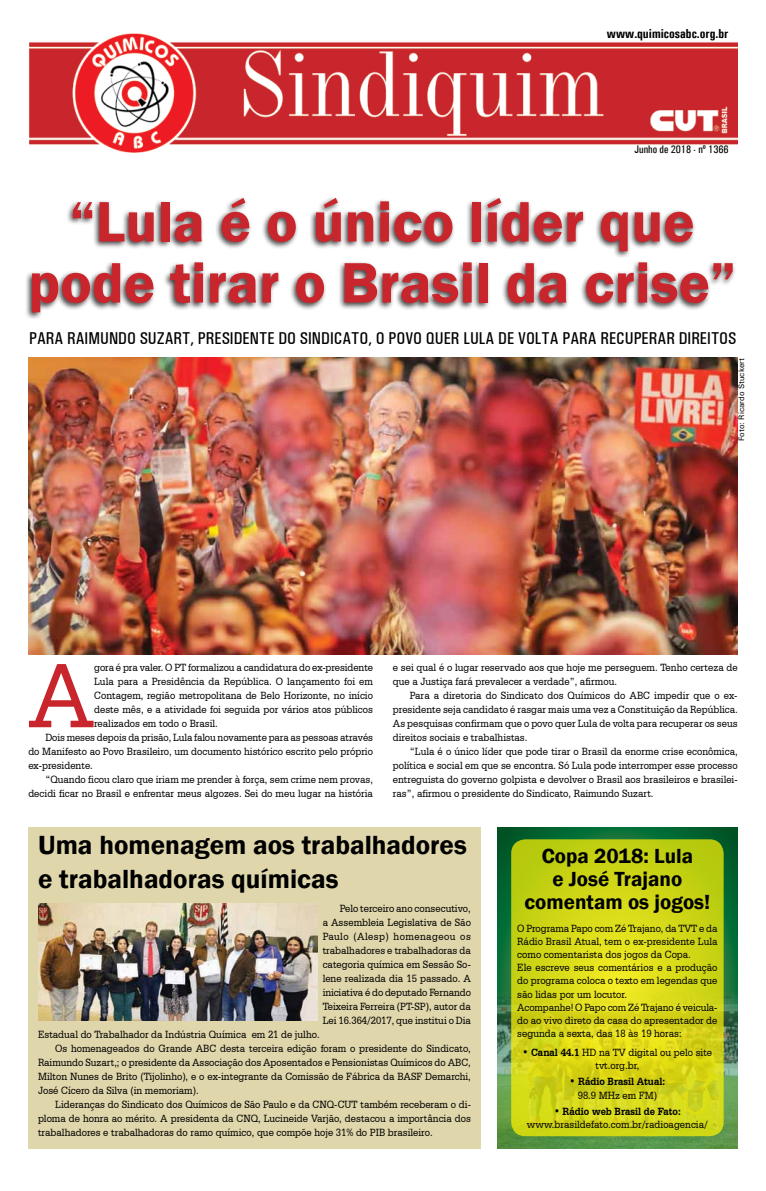
<style>
.page{position:relative;width:766px;height:1191px;background:#fff}
.page>*{position:absolute;margin:0;border:0;box-sizing:border-box;transform-origin:0 0}
.t1{font:97.2px "Serifa BT";color:#c9252c;scale:.9 1}
.t2{font:600 59px/61px "Franklin Gothic";color:#c9252c;text-align:center}
.t3{font:600 27px/34px "Franklin Gothic";color:#000}
.t4{font:600 21px/23px "Franklin Gothic";color:#000;text-align:center}
.t5{font:500 condensed 17.2px "Univers";color:#000}
.t6{font:700 condensed 13px "Univers";color:#000}
.t7{font:11px/14px "Serifa BT";color:#000;text-align:justify;scale:.9 1}
.t8{font:700 11px "Serifa BT";color:#000;scale:.9 1}
.t9{font:500 condensed 11px "Univers";color:#000}
.t10{font:500 8px "Univers";color:#000}
.s1{font-weight:700}
</style>
<div class="page">
<svg style="left:497px;top:827px;width:240px;height:161px;background:#076831"></svg>
<div style="left:28px;top:827px;width:452px;height:321px;background:#e0d6ab"></div>
<img style="left:30px;top:33px;width:707px;height:120px">
<div style="left:24px;top:195px;width:711px;height:124px;background:#000;opacity:.75"></div>
<img style="left:38px;top:904px;width:279px;height:116px">
<img style="left:497px;top:988px;width:240px;height:160px">
<svg style="left:511px;top:839px;width:212px;height:297px;background:#d1d617"></svg>
<img style="left:28px;top:358px;width:709px;height:297px">
<p class="t6" style="left:606px;top:26px;width:123px">www.quimicosabc.org.br</p>
<p class="t9" style="left:634px;top:143px;width:95px">JUNHO DE 2018 - Nº 1366</p>
<h2 class="t2" style="left:28px;top:192px;width:708px">“Lula é o único líder que pode tirar o Brasil da crise”</h2>
<h3 class="t5" style="left:29px;top:328px;width:707px">PARA RAIMUNDO SUZART, PRESIDENTE DO SINDICATO, O POVO QUER LULA DE VOLTA PARA RECUPERAR DIREITOS</h3>
<p class="t10" style="left:736px;top:441px;width:85px;rotate:-90deg">Foto: Ricardo Stuckert</p>
<h1 class="t1" style="left:28px;top:637px;width:75px">A</h1>
<p class="t7" style="left:94px;top:660px;width:311px">gora é pra valer. O PT formalizou a candidatura do ex-presidente</p>
<p class="t7" style="left:94px;top:674px;width:311px">Lula para a Presidência da República. O lançamento foi em</p>
<p class="t7" style="left:94px;top:688px;width:311px">Contagem, região metropolitana de Belo Horizonte, no início</p>
<p class="t7" style="left:94px;top:702px;width:311px">deste mês, e a atividade foi seguida por vários atos públicos</p>
<p class="t7" style="left:94px;top:716px;width:139px">realizados em todo o Brasil.</p>
<p class="t7" style="left:45px;top:730px;width:365px">Dois meses depois da prisão, Lula falou novamente para as pessoas através</p>
<p class="t7" style="left:28px;top:744px;width:384px">do Manifesto ao Povo Brasileiro, um documento histórico escrito pelo próprio</p>
<p class="t7" style="left:28px;top:758px;width:73px">ex-presidente.</p>
<p class="t7" style="left:45px;top:772px;width:365px">“Quando ficou claro que iriam me prender à força, sem crime nem provas,</p>
<p class="t7" style="left:28px;top:786px;width:384px">decidi ficar no Brasil e enfrentar meus algozes. Sei do meu lugar na história</p>
<p class="t7" style="left:393px;top:660px;width:384px">e sei qual é o lugar reservado aos que hoje me perseguem. Tenho certeza de que a Justiça fará prevalecer a verdade”, afirmou.</p>
<p class="t7" style="left:393px;top:688px;width:384px;text-indent:17px">Para a diretoria do Sindicato dos Químicos do ABC impedir que o ex&shy;presidente seja candidato é rasgar mais uma vez a Constituição da República.<br>As pesquisas confirmam que o povo quer Lula de volta para recuperar os seus direitos sociais e trabalhistas.</p>
<p class="t7" style="left:393px;top:744px;width:384px;text-indent:17px">“Lula é o único líder que pode tirar o Brasil da enorme crise econômica, política e social em que se encontra. Só Lula pode interromper esse processo entreguista do governo golpista e devolver o Brasil aos brasileiros e brasilei&shy;ras”, afirmou o presidente do Sindicato, Raimundo Suzart.</p>
<h3 class="t3" style="left:38px;top:828px;width:430px">Uma homenagem aos trabalhadores e trabalhadoras químicas</h3>
<p class="t7" style="left:322px;top:901px;width:166px;text-indent:17px">Pelo terceiro ano consecutivo, a Assembleia Legislativa de São Paulo (Alesp) homenageou os trabalhadores e trabalhadoras da categoria química em Sessão So&shy;lene realizada dia 15 passado. A iniciativa é do deputado Fernando Teixeira Ferreira (PT-SP), autor da Lei 16.364/2017, que institui o Dia</p>
<p class="t7" style="left:38px;top:1027px;width:314px">Estadual do Trabalhador da Indústria Química em 21 de julho.</p>
<p class="t7" style="left:55px;top:1041px;width:463px">Os homenageados do Grande ABC desta terceira edição foram o presidente do Sindicato,</p>
<p class="t7" style="left:38px;top:1055px;width:482px">Raimundo Suzart,; o presidente da Associação dos Aposentados e Pensionistas Químicos do ABC,</p>
<p class="t7" style="left:38px;top:1069px;width:482px">Milton Nunes de Brito (Tijolinho), e o ex-integrante da Comissão de Fábrica da BASF Demarchi,</p>
<p class="t7" style="left:38px;top:1083px;width:180px">José Cícero da Silva (in memoriam).</p>
<p class="t7" style="left:55px;top:1097px;width:463px">Lideranças do Sindicato dos Químicos de São Paulo e da CNQ-CUT também receberam o di-</p>
<p class="t7" style="left:38px;top:1111px;width:482px">ploma de honra ao mérito. A presidenta da CNQ, Lucineide Varjão, destacou a importância dos</p>
<p class="t7" style="left:38px;top:1125px;width:440px">trabalhadores e trabalhadoras do ramo químico, que compõe hoje 31% do PIB brasileiro.</p>
<h3 class="t4" style="left:524px;top:844px;width:187px">Copa 2018: Lula<br>e José Trajano comentam os jogos!</h3>
<p class="t7" style="left:517px;top:921px;width:224px;line-height:13.2px;text-align:left">O Programa Papo com Zé Trajano, da TVT e da Rádio Brasil Atual, tem o ex-presidente Lula como comentarista dos jogos da Copa.<br>Ele escreve seus comentários e a produção do programa coloca o texto em legendas que são lidas por um locutor.<br>Acompanhe! O Papo com Zé Trajano é veicula&shy;do ao vivo direto da casa do apresentador de segunda a sexta, das 18 às 19 horas:</p>
<p class="t7" style="left:522px;top:1045px;width:212px;line-height:13.2px;text-align:center"><span class="s1">• Canal 44.1</span> HD na TV digital ou pelo site tvt.org.br,</p>
<p class="t8" style="left:569px;top:1075px;width:108px">• Rádio Brasil Atual:</p>
<p class="t7" style="left:577px;top:1087px;width:89px">98.9 MHz em FM)</p>
<p class="t8" style="left:554px;top:1104px;width:142px">• Rádio web Brasil de Fato:</p>
<p class="t7" style="left:526px;top:1117px;width:202px">www.brasildefato.com.br/radioagencia/</p>
</div>
